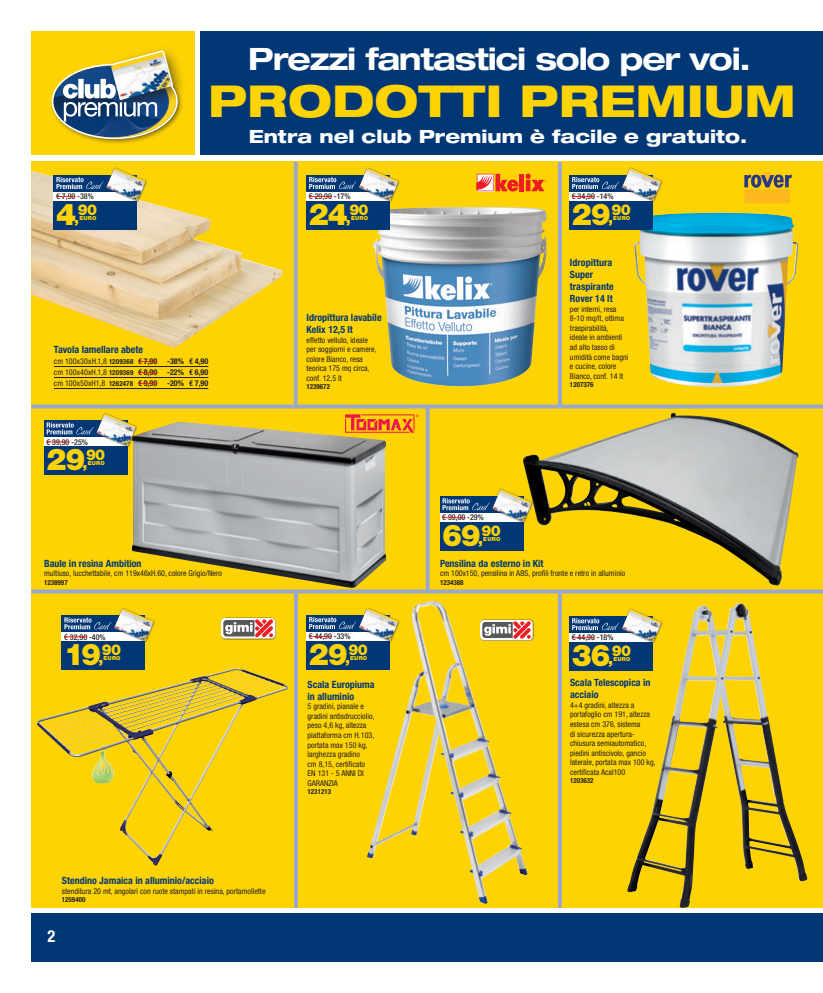
<style>
.page{position:relative;width:823px;height:993px;background:#fff}
.page>*{position:absolute;margin:0;border:0;box-sizing:border-box;transform-origin:0 0}
.t1{font:800 expanded 44px "Helvetica Neue LT Std";color:#fed304}
.t2{font:700 expanded 30.8px "Helvetica Neue LT Std";letter-spacing:-.04em;color:#fff}
.t3{font:900 30px "Helvetica Neue LT Std";letter-spacing:-.04em;color:#fed304}
.t4{font:800 expanded 18.2px "Helvetica Neue LT Std";color:#fff}
.t5{font:700 condensed 16.5px "Helvetica Neue LT Std";color:#fff}
.t6{font:900 15px "Helvetica Neue LT Std";letter-spacing:-.05em;color:#fed304}
.t7{font:700 condensed 10px/12px "Helvetica Neue LT Std";color:#013775}
.t8{font:condensed 8px/9.6px "Helvetica Neue LT Std";color:#231f20}
.t9{font:700 condensed 8px/11px "Helvetica Neue LT Std";color:#231f20;text-align:justify}
.t10{font:500 condensed 8px "Helvetica Neue LT Std";color:#231f20}
.t11{font:700 condensed 7px "Helvetica Neue LT Std";color:#231f20}
.t12{font:900 5.5px "Helvetica Neue LT Std";letter-spacing:.03em;color:#fed304}
.s1{font-size:15px}
.s2{font-weight:400}
.s3{font-size:7px}
</style>
<div class="page">
<div style="left:31px;top:31px;width:163px;height:124px;background:#fed304"></div>
<div style="left:200px;top:31px;width:622px;height:124px;background:#013775"></div>
<div style="left:31px;top:913px;width:791px;height:48px;background:#013775"></div>
<div style="left:50px;top:62px;width:133px;height:83px;background:#231f20;opacity:.75"></div>
<div style="left:104px;top:44px;width:83px;height:71px;background:#231f20;opacity:.75"></div>
<img style="left:51px;top:49px;width:127px;height:91px">
<div style="left:31px;top:162px;width:791px;height:745px;background:#fed304"></div>
<img style="left:31px;top:171px;width:252px;height:177px">
<div style="left:54px;top:175px;width:83px;height:54px;background:#013775"></div>
<div style="left:54px;top:192px;width:83px;height:9px;background:#fff"></div>
<svg style="left:56px;top:177px;width:47px;height:12px"></svg>
<img style="left:103px;top:167px;width:47px;height:39px">
<svg style="left:56px;top:196px;width:19px;height:1px"></svg>
<hr style="left:54px;top:366px;width:154px;height:1px;background:#231f20">
<hr style="left:54px;top:377px;width:154px;height:1px;background:#231f20">
<hr style="left:54px;top:388px;width:154px;height:1px;background:#231f20">
<svg style="left:138px;top:361px;width:19px;height:1px"></svg>
<svg style="left:138px;top:372px;width:19px;height:1px"></svg>
<svg style="left:138px;top:383px;width:19px;height:1px"></svg>
<img style="left:37px;top:668px;width:199px;height:196px">
<div style="left:62px;top:615px;width:83px;height:54px;background:#013775"></div>
<div style="left:62px;top:632px;width:83px;height:9px;background:#fff"></div>
<svg style="left:64px;top:617px;width:47px;height:13px"></svg>
<img style="left:111px;top:607px;width:44px;height:36px">
<svg style="left:64px;top:636px;width:23px;height:1px"></svg>
<img style="left:221px;top:617px;width:55px;height:23px">
<img style="left:367px;top:601px;width:160px;height:302px">
<div style="left:306px;top:615px;width:83px;height:54px;background:#013775"></div>
<div style="left:306px;top:632px;width:83px;height:8px;background:#fff"></div>
<svg style="left:309px;top:617px;width:46px;height:12px"></svg>
<img style="left:355px;top:605px;width:48px;height:41px">
<svg style="left:309px;top:636px;width:23px;height:1px"></svg>
<img style="left:477px;top:616px;width:50px;height:27px">
<img style="left:478px;top:617px;width:56px;height:25px">
<img style="left:131px;top:422px;width:255px;height:165px">
<div style="left:44px;top:420px;width:83px;height:55px;background:#013775"></div>
<div style="left:44px;top:437px;width:83px;height:9px;background:#fff"></div>
<svg style="left:47px;top:422px;width:46px;height:13px"></svg>
<img style="left:93px;top:412px;width:47px;height:39px">
<svg style="left:46px;top:441px;width:23px;height:1px"></svg>
<svg style="left:345px;top:414px;width:73px;height:18px"></svg>
<img style="left:626px;top:603px;width:180px;height:304px">
<div style="left:569px;top:616px;width:83px;height:54px;background:#013775"></div>
<div style="left:569px;top:633px;width:83px;height:8px;background:#fff"></div>
<svg style="left:572px;top:618px;width:46px;height:13px"></svg>
<img style="left:618px;top:607px;width:47px;height:40px">
<svg style="left:571px;top:637px;width:23px;height:1px"></svg>
<img style="left:522px;top:412px;width:276px;height:173px">
<div style="left:439px;top:496px;width:84px;height:54px;background:#013775"></div>
<div style="left:439px;top:513px;width:84px;height:9px;background:#fff"></div>
<svg style="left:442px;top:498px;width:47px;height:13px"></svg>
<img style="left:489px;top:487px;width:47px;height:40px">
<svg style="left:442px;top:517px;width:23px;height:1px"></svg>
<hr style="left:294px;top:591px;width:4px;height:316px;background:#9ca8c9">
<svg style="left:557px;top:162px;width:4px;height:242px"></svg>
<svg style="left:425px;top:408px;width:4px;height:181px"></svg>
<svg style="left:293px;top:162px;width:4px;height:242px"></svg>
<svg style="left:557px;top:593px;width:4px;height:314px"></svg>
<svg style="left:31px;top:589px;width:791px;height:4px;background:#a7acb2"></svg>
<svg style="left:31px;top:404px;width:791px;height:4px;background:#a9adae"></svg>
<img style="left:373px;top:207px;width:174px;height:179px">
<div style="left:306px;top:175px;width:83px;height:54px;background:#013775"></div>
<div style="left:306px;top:192px;width:83px;height:9px;background:#fff"></div>
<svg style="left:309px;top:177px;width:46px;height:12px"></svg>
<img style="left:355px;top:167px;width:45px;height:39px">
<svg style="left:309px;top:196px;width:23px;height:1px"></svg>
<div style="left:519px;top:174px;width:5px;height:17px;background:#ee1d23"></div>
<svg style="left:525px;top:173px;width:21px;height:18px"></svg>
<svg style="left:476px;top:174px;width:42px;height:17px"></svg>
<img style="left:633px;top:213px;width:165px;height:174px">
<div style="left:569px;top:175px;width:83px;height:54px;background:#013775"></div>
<div style="left:569px;top:192px;width:83px;height:9px;background:#fff"></div>
<svg style="left:572px;top:177px;width:46px;height:12px"></svg>
<img style="left:618px;top:167px;width:45px;height:39px">
<svg style="left:571px;top:196px;width:23px;height:1px"></svg>
<svg style="left:744px;top:172px;width:47px;height:16px"></svg>
<div style="left:744px;top:189px;width:45px;height:14px;background:#fcb81c"></div>
<h2 class="t2" style="left:248px;top:40px;width:504px">Prezzi fantastici solo per voi.</h2>
<p class="t10" style="left:56px;top:191px;width:39px">€ 7,90 -38%</p>
<h3 class="t3" style="left:56px;top:196px;width:25px">4<span class="s1">,</span></h3>
<h3 class="t6" style="left:78px;top:200px;width:21px">90</h3>
<p class="t12" style="left:79px;top:214px;width:19px">EURO</p>
<h1 class="t1" style="left:208px;top:72px;width:589px">PRODOTTI PREMIUM</h1>
<h3 class="t4" style="left:249px;top:125px;width:499px">Entra nel club Premium è facile e gratuito.</h3>
<p class="t10" style="left:309px;top:191px;width:43px">€ 29,90 -17%</p>
<h3 class="t3" style="left:309px;top:196px;width:43px">24<span class="s1">,</span></h3>
<h3 class="t6" style="left:349px;top:200px;width:21px">90</h3>
<p class="t12" style="left:351px;top:214px;width:19px">EURO</p>
<p class="t10" style="left:571px;top:191px;width:43px">€ 34,90 -14%</p>
<h3 class="t3" style="left:571px;top:196px;width:43px">29<span class="s1">,</span></h3>
<h3 class="t6" style="left:611px;top:200px;width:21px">90</h3>
<p class="t12" style="left:613px;top:214px;width:19px">EURO</p>
<p class="t7" style="left:54px;top:343px;width:91px">Tavola lamellare abete</p>
<p class="t9" style="left:54px;top:356px;width:156px"><span class="s2">cm 100x30xH.1,8</span> <span class="s3">1209368</span> € 7,90 -38% € 4,90 <span class="s2">cm 100x40xH.1,8</span> <span class="s3">1209369</span> € 8,90 -22% € 6,90 <span class="s2">cm 100x50xH1,8</span> <span class="s3">1262478</span> € 9,90 -20% € 7,90</p>
<p class="t10" style="left:46px;top:437px;width:43px">€ 39,90 -25%</p>
<h3 class="t3" style="left:46px;top:441px;width:43px">29<span class="s1">,</span></h3>
<h3 class="t6" style="left:86px;top:445px;width:21px">90</h3>
<p class="t12" style="left:88px;top:459px;width:19px">EURO</p>
<p class="t7" style="left:44px;top:556px;width:99px">Baule in resina Ambition</p>
<p class="t8" style="left:44px;top:568px;width:179px">multiuso, lucchettabile, cm 119x46xH.60, colore Grigio/Nero</p>
<p class="t11" style="left:44px;top:577px;width:25px">1238997</p>
<p class="t10" style="left:64px;top:631px;width:43px">€ 32,90 -40%</p>
<h3 class="t3" style="left:64px;top:636px;width:41px">19<span class="s1">,</span></h3>
<h3 class="t6" style="left:102px;top:640px;width:21px">90</h3>
<p class="t12" style="left:103px;top:654px;width:19px">EURO</p>
<p class="t7" style="left:62px;top:874px;width:153px">Stendino Jamaica in alluminio/acciaio</p>
<p class="t8" style="left:62px;top:885px;width:205px">stenditura 20 mt, angolari con ruote stampati in resina, portamollette</p>
<p class="t11" style="left:62px;top:895px;width:25px">1259400</p>
<h3 class="t5" style="left:47px;top:925px;width:9px">2</h3>
<p class="t7" style="left:306px;top:311px;width:77px">Idropittura lavabile<br>Kelix 12,5 lt</p>
<p class="t8" style="left:306px;top:335px;width:72px">effetto velluto, ideale per soggiorni e camere, colore Bianco, resa teorica 175 mq circa, conf. 12,5 lt</p>
<p class="t11" style="left:306px;top:382px;width:25px">1239672</p>
<p class="t10" style="left:309px;top:631px;width:43px">€ 44,90 -33%</p>
<h3 class="t3" style="left:309px;top:635px;width:43px">29<span class="s1">,</span></h3>
<h3 class="t6" style="left:348px;top:640px;width:21px">90</h3>
<p class="t12" style="left:350px;top:654px;width:19px">EURO</p>
<p class="t7" style="left:307px;top:677px;width:68px">Scala Europiuma in alluminio</p>
<p class="t8" style="left:307px;top:701px;width:68px">5 gradini, pianale e gradini antisdrucciolio, peso 4,6 kg, altezza piattaforma cm H.103, portata max 150 kg, larghezza gradino<br>cm 8,15, certificato<br>EN 131 - 5 ANNI DI<br>GARANZIA</p>
<p class="t11" style="left:307px;top:787px;width:25px">1231213</p>
<p class="t7" style="left:569px;top:256px;width:45px">Idropittura<br>Super traspirante<br>Rover 14 lt</p>
<p class="t8" style="left:569px;top:304px;width:60px">per interni, resa<br>8-10 mq/lt, ottima traspirabilità,<br>ideale in ambienti ad alto tasso di umidità come bagni e cucine, colore<br>Bianco, conf. 14 lt</p>
<p class="t11" style="left:569px;top:380px;width:25px">1207376</p>
<p class="t10" style="left:442px;top:512px;width:43px">€ 99,00 -29%</p>
<h3 class="t3" style="left:442px;top:517px;width:42px">69<span class="s1">,</span></h3>
<h3 class="t6" style="left:481px;top:521px;width:21px">90</h3>
<p class="t12" style="left:483px;top:535px;width:19px">EURO</p>
<p class="t7" style="left:440px;top:556px;width:105px">Pensilina da esterno in Kit</p>
<p class="t8" style="left:440px;top:568px;width:187px">cm 100x150, pensilina in ABS, profili fronte e retro in alluminio</p>
<p class="t11" style="left:440px;top:577px;width:25px">1234388</p>
<p class="t10" style="left:571px;top:632px;width:43px">€ 44,90 -18%</p>
<h3 class="t3" style="left:571px;top:637px;width:43px">36<span class="s1">,</span></h3>
<h3 class="t6" style="left:611px;top:641px;width:21px">90</h3>
<p class="t12" style="left:613px;top:655px;width:19px">EURO</p>
<p class="t7" style="left:569px;top:676px;width:82px">Scala Telescopica in acciaio</p>
<p class="t8" style="left:569px;top:699px;width:87px">4+4 gradini, altezza a portafoglio cm 191, altezza estesa cm 376, sistema<br>di sicurezza apertura&shy;chiusura semiautomatico, piedini antiscivolo, gancio laterale, portata max 100 kg, certificata Acal100</p>
<p class="t11" style="left:569px;top:776px;width:25px">1203632</p>
</div>
